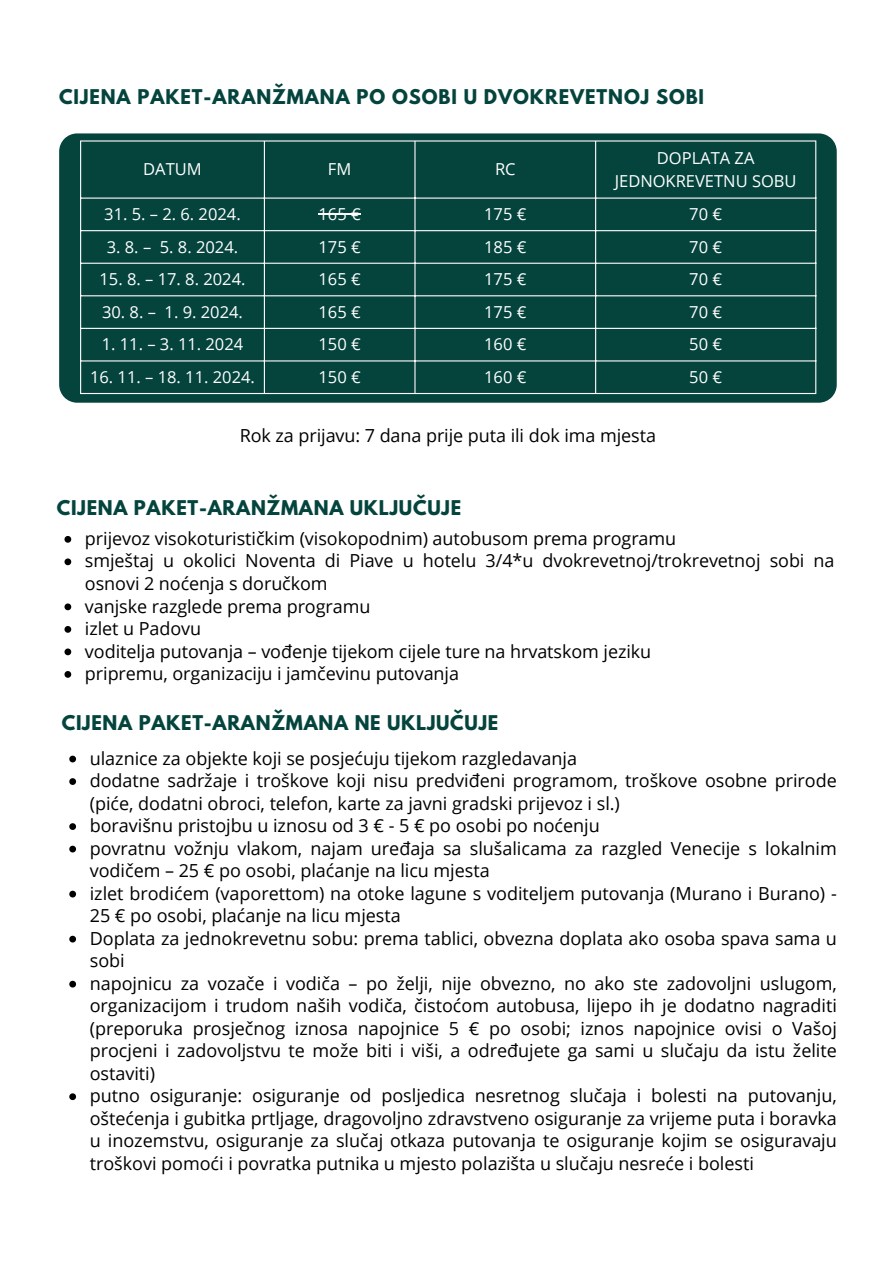
<style>
.page{position:relative;width:894px;height:1264px;background:#fff}
.page>*{position:absolute;margin:0;border:0;box-sizing:border-box;transform-origin:0 0}
.t1{font:18px/22.5px "Open Sans";color:#000}
.t2{font:700 18px "League Spartan";letter-spacing:.04em;color:#04443d}
.t3{font:16.5px/22.5px "Open Sans";color:#fff;text-align:center}
</style>
<div class="page">
<svg style="left:59px;top:133px;width:777px;height:270px;background:#0f4c45"></svg>
<div style="left:81px;top:141px;width:734px;height:252px;background:#04443d"></div>
<hr style="left:318px;top:213px;width:43px;height:1px;background:#fff">
<hr style="left:80px;top:141px;width:1px;height:252px;background:#fff">
<hr style="left:264px;top:141px;width:1px;height:252px;background:#fff">
<hr style="left:414px;top:141px;width:1px;height:252px;background:#fff">
<hr style="left:595px;top:141px;width:1px;height:252px;background:#fff">
<hr style="left:815px;top:141px;width:1px;height:252px;background:#fff">
<hr style="left:80px;top:140px;width:736px;height:1px;background:#fff">
<hr style="left:80px;top:197px;width:736px;height:2px;background:#fff">
<hr style="left:80px;top:230px;width:736px;height:1px;background:#fff">
<hr style="left:80px;top:263px;width:736px;height:1px;background:#fff">
<hr style="left:80px;top:295px;width:736px;height:1px;background:#fff">
<hr style="left:80px;top:328px;width:736px;height:1px;background:#fff">
<hr style="left:80px;top:360px;width:736px;height:1px;background:#fff">
<hr style="left:80px;top:393px;width:736px;height:1px;background:#fff">
<svg style="left:64px;top:536px;width:7px;height:6px"></svg>
<svg style="left:64px;top:558px;width:7px;height:7px"></svg>
<svg style="left:64px;top:603px;width:7px;height:7px"></svg>
<svg style="left:64px;top:626px;width:7px;height:6px"></svg>
<svg style="left:64px;top:648px;width:7px;height:7px"></svg>
<svg style="left:64px;top:671px;width:7px;height:6px"></svg>
<svg style="left:69px;top:755px;width:7px;height:7px"></svg>
<svg style="left:69px;top:778px;width:7px;height:7px"></svg>
<svg style="left:69px;top:823px;width:7px;height:7px"></svg>
<svg style="left:69px;top:845px;width:7px;height:7px"></svg>
<svg style="left:69px;top:890px;width:7px;height:7px"></svg>
<svg style="left:69px;top:935px;width:7px;height:7px"></svg>
<svg style="left:69px;top:980px;width:7px;height:7px"></svg>
<svg style="left:69px;top:1093px;width:7px;height:7px"></svg>
<p class="t2" style="left:59px;top:88px;width:646px">CIJENA PAKET-ARANŽMANA PO OSOBI U DVOKREVETNOJ SOBI</p>
<p class="t3" style="left:143px;top:158px;width:60px">DATUM</p>
<p class="t3" style="left:328px;top:158px;width:25px">FM</p>
<p class="t3" style="left:495px;top:158px;width:22px">RC</p>
<p class="t3" style="left:614px;top:146px;width:183px">DOPLATA ZA<br>JEDNOKREVETNU SOBU</p>
<p class="t3" style="left:104px;top:202px;width:138px">31. 5. – 2. 6. 2024.</p>
<p class="t3" style="left:318px;top:202px;width:44px">165 €</p>
<p class="t3" style="left:484px;top:202px;width:44px">175 €</p>
<p class="t3" style="left:689px;top:202px;width:34px">70 €</p>
<p class="t3" style="left:107px;top:235px;width:133px">3. 8. – 5. 8. 2024.</p>
<p class="t3" style="left:318px;top:235px;width:44px">175 €</p>
<p class="t3" style="left:484px;top:235px;width:44px">185 €</p>
<p class="t3" style="left:689px;top:235px;width:34px">70 €</p>
<p class="t3" style="left:99px;top:267px;width:147px">15. 8. – 17. 8. 2024.</p>
<p class="t3" style="left:318px;top:267px;width:44px">165 €</p>
<p class="t3" style="left:484px;top:267px;width:44px">175 €</p>
<p class="t3" style="left:689px;top:267px;width:34px">70 €</p>
<p class="t3" style="left:102px;top:300px;width:142px">30. 8. – 1. 9. 2024.</p>
<p class="t3" style="left:318px;top:300px;width:44px">165 €</p>
<p class="t3" style="left:484px;top:300px;width:44px">175 €</p>
<p class="t3" style="left:689px;top:300px;width:34px">70 €</p>
<p class="t3" style="left:102px;top:333px;width:143px">1. 11. – 3. 11. 2024</p>
<p class="t3" style="left:318px;top:333px;width:44px">150 €</p>
<p class="t3" style="left:484px;top:333px;width:44px">160 €</p>
<p class="t3" style="left:689px;top:333px;width:34px">50 €</p>
<p class="t3" style="left:90px;top:365px;width:166px">16. 11. – 18. 11. 2024.</p>
<p class="t3" style="left:318px;top:365px;width:44px">150 €</p>
<p class="t3" style="left:484px;top:365px;width:44px">160 €</p>
<p class="t3" style="left:689px;top:365px;width:34px">50 €</p>
<p class="t1" style="left:240px;top:424px;width:417px">Rok za prijavu: 7 dana prije puta ili dok ima mjesta</p>
<p class="t2" style="left:57px;top:499px;width:405px">CIJENA PAKET-ARANŽMANA UKLJUČUJE</p>
<p class="t1" style="left:85px;top:526px;width:750px">prijevoz visokoturističkim (visokopodnim) autobusom prema programu<br>smještaj u okolici Noventa di Piave u hotelu 3/4*u dvokrevetnoj/trokrevetnoj sobi na osnovi 2 noćenja s doručkom<br>vanjske razglede prema programu<br>izlet u Padovu<br>voditelja putovanja – vođenje tijekom cijele ture na hrvatskom jeziku<br>pripremu, organizaciju i jamčevinu putovanja</p>
<p class="t2" style="left:62px;top:714px;width:438px">CIJENA PAKET-ARANŽMANA NE UKLJUČUJE</p>
<p class="t1" style="left:90px;top:746px;width:748px">ulaznice za objekte koji se posjećuju tijekom razgledavanja<br>dodatne sadržaje i troškove koji nisu predviđeni programom, troškove osobne prirode (piće, dodatni obroci, telefon, karte za javni gradski prijevoz i sl.)<br>boravišnu pristojbu u iznosu od 3 € - 5 € po osobi po noćenju<br>povratnu vožnju vlakom, najam uređaja sa slušalicama za razgled Venecije s lokalnim vodičem – 25 € po osobi, plaćanje na licu mjesta<br>izlet brodićem (vaporettom) na otoke lagune s voditeljem putovanja (Murano i Burano) - 25 € po osobi, plaćanje na licu mjesta<br>Doplata za jednokrevetnu sobu: prema tablici, obvezna doplata ako osoba spava sama u sobi<br>napojnicu za vozače i vodiča – po želji, nije obvezno, no ako ste zadovoljni uslugom, organizacijom i trudom naših vodiča, čistoćom autobusa, lijepo ih je dodatno nagraditi (preporuka prosječnog iznosa napojnice 5 € po osobi; iznos napojnice ovisi o Vašoj procjeni i zadovoljstvu te može biti i viši, a određujete ga sami u slučaju da istu želite ostaviti)<br>putno osiguranje: osiguranje od posljedica nesretnog slučaja i bolesti na putovanju, oštećenja i gubitka prtljage, dragovoljno zdravstveno osiguranje za vrijeme puta i boravka u inozemstvu, osiguranje za slučaj otkaza putovanja te osiguranje kojim se osiguravaju troškovi pomoći i povratka putnika u mjesto polazišta u slučaju nesreće i bolesti</p>
</div>
